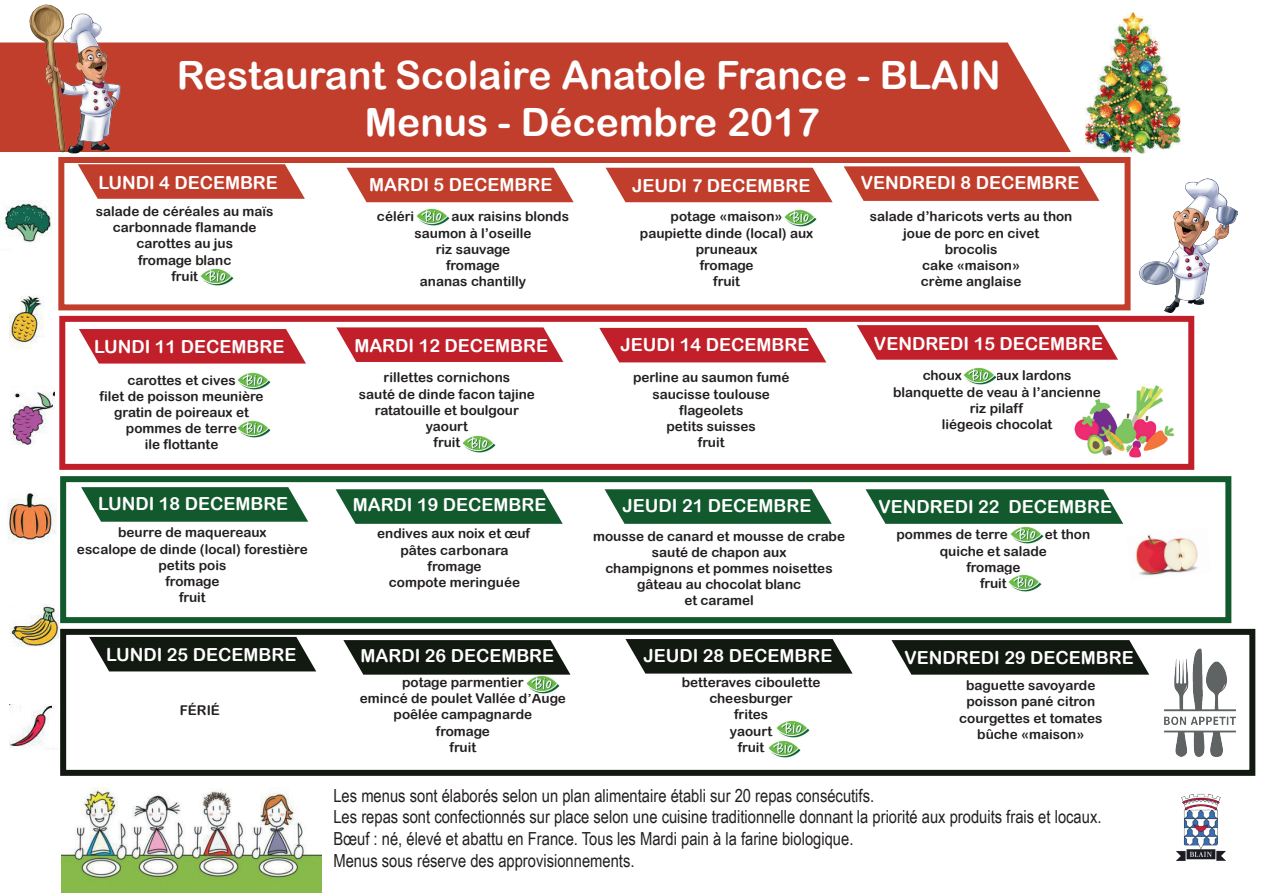
<style>
.page{position:relative;width:1263px;height:893px;background:#fff}
.page>*{position:absolute;margin:0;border:0;box-sizing:border-box;transform-origin:0 0}
.t1{font:39px/46.8px "Arial Rounded MT Bold";color:#fff;text-align:center}
.t2{font:18px/21.6px "Arial Narrow";color:#231f20}
.t3{font:18px "Arial Rounded MT Bold";color:#fff}
.t4{font:13.5px/16.2px "Arial Rounded MT Bold";color:#231f20;text-align:center}
</style>
<div class="page">
<div style="left:59px;top:316px;width:1135px;height:154px;border:6px solid #c1202a"></div>
<div style="left:58px;top:157px;width:1072px;height:153px;border:6px solid #c23e2c"></div>
<img style="left:1074px;top:385px;width:100px;height:73px">
<div style="left:60px;top:476px;width:1171px;height:147px;border:6px solid #12592d"></div>
<svg style="left:81px;top:487px;width:227px;height:35px;background:#296941"></svg>
<svg style="left:336px;top:489px;width:227px;height:35px;background:#296941"></svg>
<svg style="left:605px;top:489px;width:227px;height:35px;background:#296941"></svg>
<svg style="left:865px;top:489px;width:258px;height:35px;background:#27673f"></svg>
<svg style="left:599px;top:328px;width:227px;height:34px;background:#c6333c"></svg>
<svg style="left:336px;top:327px;width:227px;height:35px;background:#c7363f"></svg>
<svg style="left:857px;top:325px;width:261px;height:35px;background:#c6333c"></svg>
<svg style="left:79px;top:329px;width:227px;height:35px;background:#c7363f"></svg>
<svg style="left:347px;top:168px;width:227px;height:34px;background:#c74e3e"></svg>
<svg style="left:605px;top:168px;width:228px;height:34px;background:#c74f3f"></svg>
<svg style="left:844px;top:166px;width:255px;height:35px;background:#c74e3e"></svg>
<svg style="left:78px;top:164px;width:227px;height:35px;background:#c85140"></svg>
<div style="left:0;top:43px;width:1071px;height:109px;background:#c23e2c"></div>
<img style="left:29px;top:4px;width:92px;height:150px">
<img style="left:1176px;top:793px;width:50px;height:68px">
<img style="left:62px;top:787px;width:260px;height:105px">
<img style="left:1164px;top:648px;width:72px;height:109px">
<img style="left:1139px;top:179px;width:99px;height:134px">
<img style="left:4px;top:200px;width:47px;height:43px">
<img style="left:10px;top:296px;width:34px;height:53px">
<img style="left:10px;top:391px;width:44px;height:53px">
<img style="left:8px;top:493px;width:48px;height:51px">
<img style="left:9px;top:604px;width:50px;height:42px">
<img style="left:10px;top:705px;width:45px;height:44px">
<img style="left:200px;top:268px;width:33px;height:18px">
<img style="left:238px;top:372px;width:33px;height:18px">
<img style="left:462px;top:435px;width:33px;height:17px">
<img style="left:963px;top:367px;width:33px;height:18px">
<div style="left:60px;top:629px;width:1195px;height:147px;border:6px solid #121911"></div>
<svg style="left:89px;top:637px;width:227px;height:34px;background:#262d25"></svg>
<svg style="left:343px;top:640px;width:227px;height:35px;background:#292f28"></svg>
<svg style="left:625px;top:639px;width:227px;height:35px;background:#292f28"></svg>
<svg style="left:891px;top:640px;width:258px;height:35px;background:#272d26"></svg>
<img style="left:526px;top:676px;width:33px;height:17px">
<img style="left:776px;top:720px;width:33px;height:17px">
<img style="left:768px;top:740px;width:33px;height:17px">
<img style="left:1135px;top:535px;width:63px;height:41px">
<img style="left:416px;top:208px;width:33px;height:17px">
<img style="left:784px;top:209px;width:33px;height:18px">
<img style="left:238px;top:421px;width:33px;height:17px">
<img style="left:1008px;top:574px;width:33px;height:17px">
<img style="left:1010px;top:526px;width:33px;height:18px">
<img style="left:1085px;top:12px;width:95px;height:142px">
<h1 class="t1" style="left:177px;top:51px;width:825px">Restaurant Scolaire Anatole France - BLAIN<br>Menus - Décembre 2017</h1>
<h2 class="t3" style="left:98px;top:171px;width:181px">LUNDI 4 DECEMBRE</h2>
<h2 class="t3" style="left:369px;top:174px;width:185px">MARDI 5 DECEMBRE</h2>
<h2 class="t3" style="left:632px;top:175px;width:180px">JEUDI 7 DECEMBRE</h2>
<h2 class="t3" style="left:861px;top:171px;width:220px">VENDREDI 8 DECEMBRE</h2>
<p class="t4" style="left:96px;top:203px;width:179px">salade de céréales au maïs carbonnade flamande carottes au jus<br>fromage blanc<br>fruit</p>
<p class="t4" style="left:377px;top:208px;width:39px">céléri</p>
<p class="t4" style="left:451px;top:208px;width:119px">aux raisins blonds</p>
<p class="t4" style="left:640px;top:208px;width:175px">potage «maison» paupiette dinde (local) aux pruneaux<br>fromage<br>fruit</p>
<p class="t4" style="left:870px;top:208px;width:204px">salade d’haricots verts au thon joue de porc en civet<br>brocolis<br>cake «maison»<br>crème anglaise</p>
<p class="t4" style="left:415px;top:225px;width:118px">saumon à l’oseille</p>
<p class="t4" style="left:436px;top:241px;width:76px">riz sauvage</p>
<p class="t4" style="left:446px;top:257px;width:55px">fromage</p>
<p class="t4" style="left:420px;top:273px;width:108px">ananas chantilly</p>
<h2 class="t3" style="left:94px;top:336px;width:192px">LUNDI 11 DECEMBRE</h2>
<h2 class="t3" style="left:354px;top:335px;width:195px">MARDI 12 DECEMBRE</h2>
<h2 class="t3" style="left:620px;top:334px;width:190px">JEUDI 14 DECEMBRE</h2>
<h2 class="t3" style="left:874px;top:333px;width:231px">VENDREDI 15 DECEMBRE</h2>
<p class="t4" style="left:100px;top:371px;width:166px">carottes et cives<br>filet de poisson meunière gratin de poireaux et pommes de terre<br>ile flottante</p>
<p class="t4" style="left:359px;top:369px;width:177px">rillettes cornichons<br>sauté de dinde facon tajine ratatouille et boulgour yaourt<br>fruit</p>
<p class="t4" style="left:633px;top:369px;width:158px">perline au saumon fumé saucisse toulouse flageolets<br>petits suisses<br>fruit</p>
<p class="t4" style="left:923px;top:367px;width:41px">choux</p>
<p class="t4" style="left:996px;top:367px;width:77px">aux lardons</p>
<p class="t4" style="left:893px;top:383px;width:209px">blanquette de veau à l’ancienne</p>
<p class="t4" style="left:970px;top:400px;width:55px">riz pilaff</p>
<p class="t4" style="left:942px;top:416px;width:112px">liégeois chocolat</p>
<h2 class="t3" style="left:98px;top:493px;width:192px">LUNDI 18 DECEMBRE</h2>
<h2 class="t3" style="left:353px;top:494px;width:195px">MARDI 19 DECEMBRE</h2>
<h2 class="t3" style="left:623px;top:495px;width:190px">JEUDI 21 DECEMBRE</h2>
<h2 class="t3" style="left:878px;top:496px;width:235px">VENDREDI 22 DECEMBRE</h2>
<p class="t4" style="left:77px;top:524px;width:232px">beurre de maquereaux<br>escalope de dinde (local) forestière petits pois<br>fromage<br>fruit</p>
<p class="t4" style="left:377px;top:525px;width:154px">endives aux noix et œuf pâtes carbonara fromage<br>compote meringuée</p>
<p class="t4" style="left:593px;top:527px;width:253px">mousse de canard et mousse de crabe sauté de chapon aux<br>champignons et pommes noisettes gâteau au chocolat blanc<br>et caramel</p>
<p class="t4" style="left:896px;top:526px;width:113px">pommes de terre</p>
<p class="t4" style="left:1045px;top:526px;width:47px">et thon</p>
<p class="t4" style="left:940px;top:543px;width:109px">quiche et salade</p>
<p class="t4" style="left:966px;top:559px;width:55px">fromage</p>
<p class="t4" style="left:980px;top:575px;width:28px">fruit</p>
<h2 class="t3" style="left:106px;top:644px;width:192px">LUNDI 25 DECEMBRE</h2>
<h2 class="t3" style="left:360px;top:644px;width:195px">MARDI 26 DECEMBRE</h2>
<h2 class="t3" style="left:643px;top:644px;width:190px">JEUDI 28 DECEMBRE</h2>
<h2 class="t3" style="left:904px;top:647px;width:231px">VENDREDI 29 DECEMBRE</h2>
<p class="t4" style="left:180px;top:702px;width:42px">FÉRIÉ</p>
<p class="t4" style="left:360px;top:674px;width:207px">potage parmentier<br>emincé de poulet Vallée d’Auge poêlée campagnarde<br>fromage<br>fruit</p>
<p class="t4" style="left:682px;top:674px;width:140px">betteraves ciboulette cheesburger<br>frites<br>yaourt<br>fruit</p>
<p class="t4" style="left:959px;top:677px;width:145px">baguette savoyarde poisson pané citron courgettes et tomates bûche «maison»</p>
<p class="t2" style="left:333px;top:784px;width:769px">Les menus sont élaborés selon un plan alimentaire établi sur 20 repas consécutifs.<br>Les repas sont confectionnés sur place selon une cuisine traditionnelle donnant la priorité aux produits frais et locaux.<br>Bœuf : né, élevé et abattu en France. Tous les Mardi pain à la farine biologique.<br>Menus sous réserve des approvisionnements.</p>
</div>
